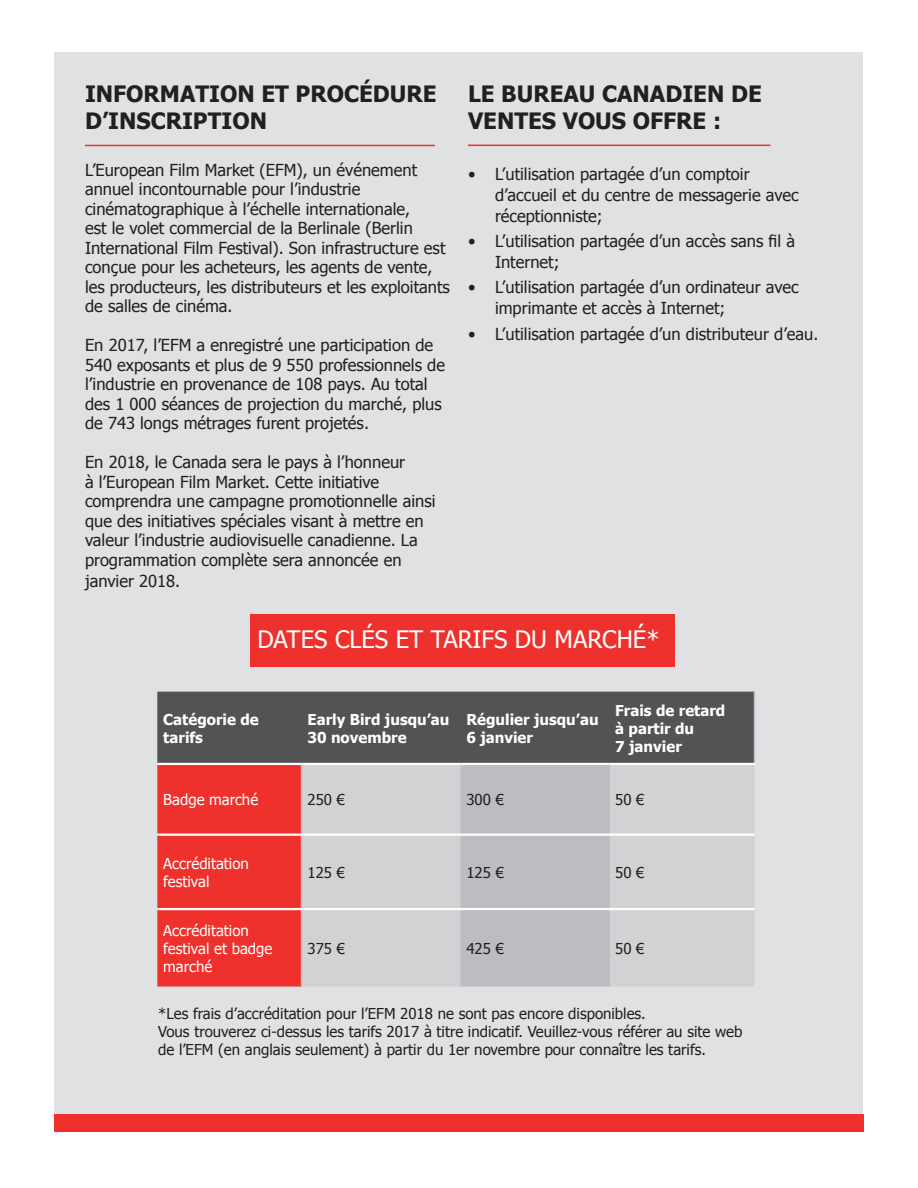
<style>
.page{position:relative;width:918px;height:1188px;background:#fff}
.page>*{position:absolute;margin:0;border:0;box-sizing:border-box;transform-origin:0 0}
.t1{font:24px "Tahoma";color:#fff}
.t2{font:700 22.5px/27px "Tahoma";color:#231f20}
.t3{font:16.5px/19.5px "Tahoma";color:#231f20}
.t4{font:15px/18px "Tahoma";color:#231f20}
.t5{font:700 15px/18px "Tahoma";color:#fff}
.t6{font:15px/18px "Tahoma";color:#fff}
</style>
<div class="page">
<div style="left:55px;top:52px;width:808px;height:1079px;background:#e0e1e3"></div>
<div style="left:250px;top:615px;width:424px;height:52px;background:#ee312c"></div>
<svg style="left:157px;top:692px;width:597px;height:295px"></svg>
<hr style="left:754px;top:692px;width:1px;height:71px;background:#bcbdc0">
<hr style="left:301px;top:765px;width:1px;height:69px;background:#bcbdc0">
<hr style="left:608px;top:765px;width:2px;height:69px;background:#bcbdc0">
<hr style="left:301px;top:836px;width:1px;height:72px;background:#bcbdc0">
<hr style="left:608px;top:836px;width:2px;height:72px;background:#bcbdc0">
<hr style="left:301px;top:910px;width:1px;height:77px;background:#bcbdc0">
<hr style="left:608px;top:910px;width:2px;height:77px;background:#bcbdc0">
<hr style="left:157px;top:763px;width:145px;height:2px;background:#fff">
<hr style="left:302px;top:763px;width:158px;height:2px;background:#fff">
<hr style="left:460px;top:763px;width:149px;height:2px;background:#fff">
<hr style="left:609px;top:763px;width:146px;height:2px;background:#fff">
<hr style="left:157px;top:834px;width:145px;height:2px;background:#fff">
<hr style="left:302px;top:834px;width:158px;height:2px;background:#fff">
<hr style="left:460px;top:834px;width:149px;height:2px;background:#fff">
<hr style="left:609px;top:834px;width:145px;height:2px;background:#fff">
<hr style="left:157px;top:908px;width:145px;height:2px;background:#fff">
<hr style="left:302px;top:908px;width:158px;height:2px;background:#fff">
<hr style="left:460px;top:908px;width:149px;height:2px;background:#fff">
<hr style="left:609px;top:908px;width:145px;height:2px;background:#fff">
<hr style="left:85px;top:145px;width:350px;height:1px;background:#ee312c">
<div style="left:54px;top:1115px;width:810px;height:17px;background:#ee312c"></div>
<hr style="left:468px;top:145px;width:302px;height:1px;background:#ee312c">
<p class="t2" style="left:85px;top:79px;width:353px">INFORMATION ET PROCÉDURE<br>D’INSCRIPTION</p>
<p class="t3" style="left:85px;top:159px;width:366px">L’European Film Market (EFM), un événement annuel incontournable pour l’industrie cinématographique à l’échelle internationale,<br>est le volet commercial de la Berlinale (Berlin International Film Festival). Son infrastructure est conçue pour les acheteurs, les agents de vente, les producteurs, les distributeurs et les exploitants de salles de cinéma.</p>
<p class="t3" style="left:85px;top:335px;width:362px">En 2017, l’EFM a enregistré une participation de 540 exposants et plus de 9 550 professionnels de l’industrie en provenance de 108 pays. Au total des 1 000 séances de projection du marché, plus de 743 longs métrages furent projetés.</p>
<p class="t3" style="left:85px;top:452px;width:352px">En 2018, le Canada sera le pays à l’honneur<br>à l’European Film Market. Cette initiative comprendra une campagne promotionnelle ainsi que des initiatives spéciales visant à mettre en valeur l’industrie audiovisuelle canadienne. La programmation complète sera annoncée en</p>
<p class="t3" style="left:85px;top:570px;width:97px">janvier 2018.</p>
<p class="t1" style="left:257px;top:623px;width:404px">DATES CLÉS ET TARIFS DU MARCHÉ*</p>
<p class="t2" style="left:468px;top:79px;width:295px">LE BUREAU CANADIEN DE<br>VENTES VOUS OFFRE :</p>
<p class="t3" style="left:495px;top:162px;width:305px;line-height:21px;text-indent:-27px">• L’utilisation partagée d’un comptoir d’accueil et du centre de messagerie avec réceptionniste;</p>
<p class="t3" style="left:495px;top:230px;width:302px;line-height:21px;text-indent:-27px">• L’utilisation partagée d’un accès sans fil à<br>Internet;</p>
<p class="t3" style="left:495px;top:276px;width:305px;line-height:21px;text-indent:-27px">• L’utilisation partagée d’un ordinateur avec imprimante et accès à Internet;</p>
<p class="t3" style="left:468px;top:323px;width:352px">• L’utilisation partagée d’un distributeur d’eau.</p>
<p class="t5" style="left:163px;top:709px;width:97px">Catégorie de tarifs</p>
<p class="t5" style="left:308px;top:709px;width:143px">Early Bird jusqu’au<br>30 novembre</p>
<p class="t5" style="left:466px;top:709px;width:134px">Régulier jusqu’au<br>6 janvier</p>
<p class="t5" style="left:615px;top:700px;width:112px">Frais de retard à partir du<br>7 janvier</p>
<p class="t6" style="left:163px;top:790px;width:96px">Badge marché</p>
<p class="t4" style="left:308px;top:790px;width:39px">250 €</p>
<p class="t4" style="left:466px;top:790px;width:39px">300 €</p>
<p class="t4" style="left:615px;top:790px;width:31px">50 €</p>
<p class="t6" style="left:163px;top:853px;width:87px">Accréditation festival</p>
<p class="t4" style="left:308px;top:862px;width:39px">125 €</p>
<p class="t4" style="left:466px;top:862px;width:39px">125 €</p>
<p class="t4" style="left:615px;top:862px;width:31px">50 €</p>
<p class="t6" style="left:163px;top:920px;width:111px">Accréditation festival et badge marché</p>
<p class="t4" style="left:308px;top:938px;width:39px">375 €</p>
<p class="t4" style="left:466px;top:938px;width:39px">425 €</p>
<p class="t4" style="left:615px;top:938px;width:31px">50 €</p>
<p class="t4" style="left:158px;top:1004px;width:586px">*Les frais d’accréditation pour l’EFM 2018 ne sont pas encore disponibles.<br>Vous trouverez ci-dessus les tarifs 2017 à titre indicatif. Veuillez-vous référer au site web de l’EFM (en anglais seulement) à partir du 1er novembre pour connaître les tarifs.</p>
</div>
